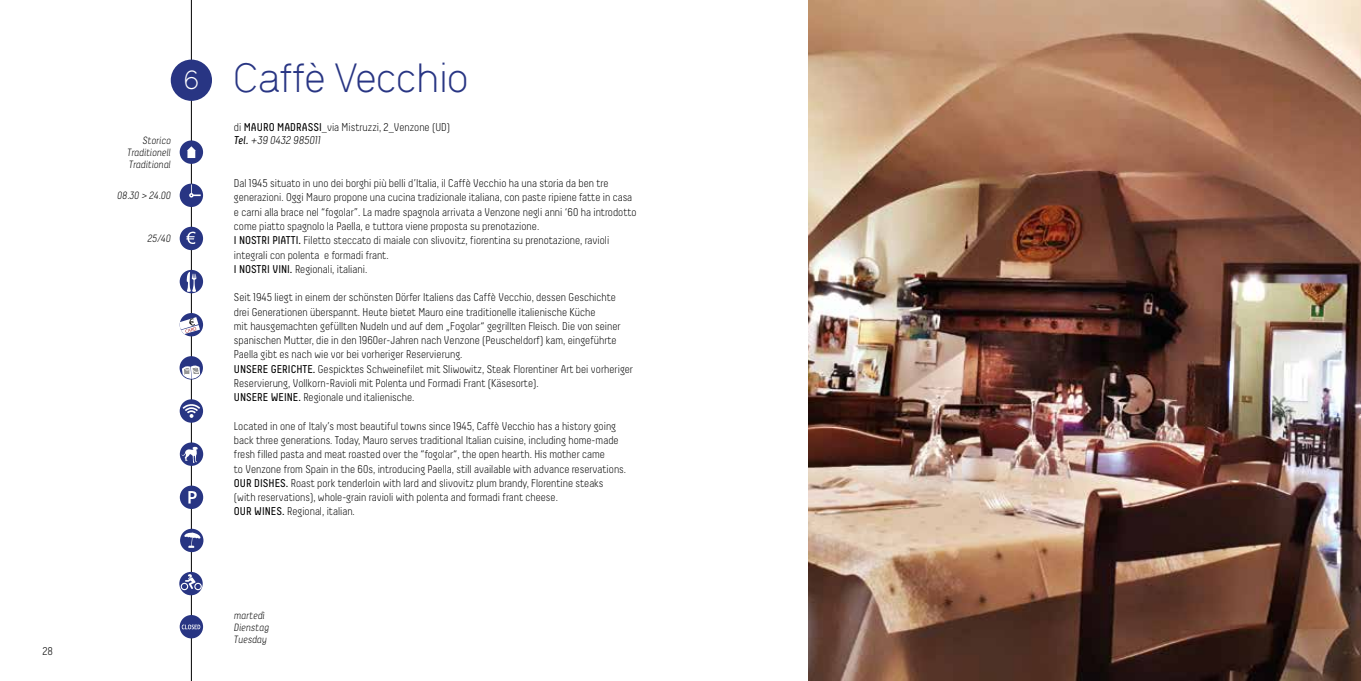
<style>
.page{position:relative;width:1361px;height:681px;background:#fff}
.page>*{position:absolute;margin:0;border:0;box-sizing:border-box;transform-origin:0 0}
.t1{font:300 37.5px "Kune";color:#283583}
.t2{font:300 24px "Kune";color:#fff}
.t3{font:300 11.25px/14.2px "Decima";color:#000}
.t4{font:italic 300 10.5px/12px "Decima";color:#000;text-align:justify}
.s1{font-weight:400}
.s2{font-weight:400;font-style:italic}
.s3{font-style:italic}
</style>
<div class="page">
<hr style="left:191px;top:0;width:1px;height:680px;background:#000">
<div style="left:171px;top:60px;width:41px;height:41px;background:#283583;border-radius:50%"></div>
<div style="left:180px;top:356px;width:23px;height:23px;background:#283583;border-radius:50%"></div>
<svg style="left:182px;top:365px;width:18px;height:14px"></svg>
<div style="left:180px;top:442px;width:23px;height:23px;background:#283583;border-radius:50%"></div>
<svg style="left:181px;top:446px;width:17px;height:17px"></svg>
<div style="left:180px;top:485px;width:23px;height:23px;background:#283583;border-radius:50%"></div>
<svg style="left:188px;top:491px;width:9px;height:12px"></svg>
<div style="left:180px;top:399px;width:23px;height:23px;background:#283583;border-radius:50%"></div>
<svg style="left:183px;top:404px;width:17px;height:13px"></svg>
<div style="left:180px;top:183px;width:23px;height:24px;background:#283583;border-radius:50%"></div>
<svg style="left:189px;top:184px;width:12px;height:13px"></svg>
<div style="left:180px;top:140px;width:23px;height:24px;background:#283583;border-radius:50%"></div>
<svg style="left:187px;top:146px;width:9px;height:12px"></svg>
<div style="left:180px;top:227px;width:23px;height:23px;background:#283583;border-radius:50%"></div>
<svg style="left:186px;top:231px;width:9px;height:13px"></svg>
<div style="left:180px;top:270px;width:23px;height:23px;background:#283583;border-radius:50%"></div>
<svg style="left:187px;top:272px;width:9px;height:20px"></svg>
<div style="left:180px;top:313px;width:23px;height:23px;background:#283583;border-radius:50%"></div>
<svg style="left:180px;top:317px;width:20px;height:17px"></svg>
<svg style="left:180px;top:614px;width:23px;height:24px"></svg>
<svg style="left:182px;top:624px;width:18px;height:5px"></svg>
<svg style="left:180px;top:528px;width:23px;height:24px"></svg>
<svg style="left:184px;top:531px;width:17px;height:16px"></svg>
<img style="left:808px;top:0;width:553px;height:680px">
<svg style="left:179px;top:571px;width:24px;height:24px"></svg>
<svg style="left:181px;top:573px;width:21px;height:17px"></svg>
<p class="t3" style="left:43px;top:644px;width:12px">28</p>
<h2 class="t2" style="left:184px;top:61px;width:16px">6</h2>
<p class="t4" style="left:127px;top:134px;width:45px;text-indent:15px">Storico Traditionell Traditional</p>
<p class="t4" style="left:117px;top:189px;width:55px">08.30 &gt; 24.00</p>
<p class="t4" style="left:148px;top:232px;width:25px">25/40</p>
<h1 class="t1" style="left:234px;top:48px;width:235px">Caffè Vecchio</h1>
<p class="t3" style="left:234px;top:120px;width:218px;line-height:13.5px">di <span class="s1">MAURO MADRASSI</span>_via Mistruzzi, 2_Venzone (UD)<br><span class="s2">Tel.</span> <span class="s3">+39 0432 985011</span></p>
<p class="t3" style="left:234px;top:176px;width:404px">Dal 1945 situato in uno dei borghi più belli d’Italia, il Caffè Vecchio ha una storia da ben tre generazioni. Oggi Mauro propone una cucina tradizionale italiana, con paste ripiene fatte in casa e carni alla brace nel “fogolar”. La madre spagnola arrivata a Venzone negli anni ‘60 ha introdotto come piatto spagnolo la Paella, e tuttora viene proposta su prenotazione.<br><span class="s1">I NOSTRI PIATTI.</span> Filetto steccato di maiale con slivovitz, fiorentina su prenotazione, ravioli integrali con polenta e formadi frant.<br><span class="s1">I NOSTRI VINI.</span> Regionali, italiani.</p>
<p class="t3" style="left:234px;top:290px;width:401px">Seit 1945 liegt in einem der schönsten Dörfer Italiens das Caffè Vecchio, dessen Geschichte drei Generationen überspannt. Heute bietet Mauro eine traditionelle italienische Küche<br>mit hausgemachten gefüllten Nudeln und auf dem „Fogolar“ gegrillten Fleisch. Die von seiner spanischen Mutter, die in den 1960er-Jahren nach Venzone (Peuscheldorf) kam, eingeführte Paella gibt es nach wie vor bei vorheriger Reservierung.<br><span class="s1">UNSERE GERICHTE.</span> Gespicktes Schweinefilet mit Sliwowitz, Steak Florentiner Art bei vorheriger Reservierung, Vollkorn-Ravioli mit Polenta und Formadi Frant (Käsesorte).<br><span class="s1">UNSERE WEINE.</span> Regionale und italienische.</p>
<p class="t3" style="left:234px;top:418px;width:394px">Located in one of Italy’s most beautiful towns since 1945, Caffè Vecchio has a history going back three generations. Today, Mauro serves traditional Italian cuisine, including home-made fresh filled pasta and meat roasted over the “fogolar“, the open hearth. His mother came<br>to Venzone from Spain in the 60s, introducing Paella, still available with advance reservations.<br><span class="s1">OUR DISHES.</span> Roast pork tenderloin with lard and slivovitz plum brandy, Florentine steaks (with reservations), whole-grain ravioli with polenta and formadi frant cheese.<br><span class="s1">OUR WINES.</span> Regional, italian.</p>
<p class="t4" style="left:234px;top:608px;width:36px;text-align:left">martedì<br>Dienstag<br>Tuesday</p>
</div>
